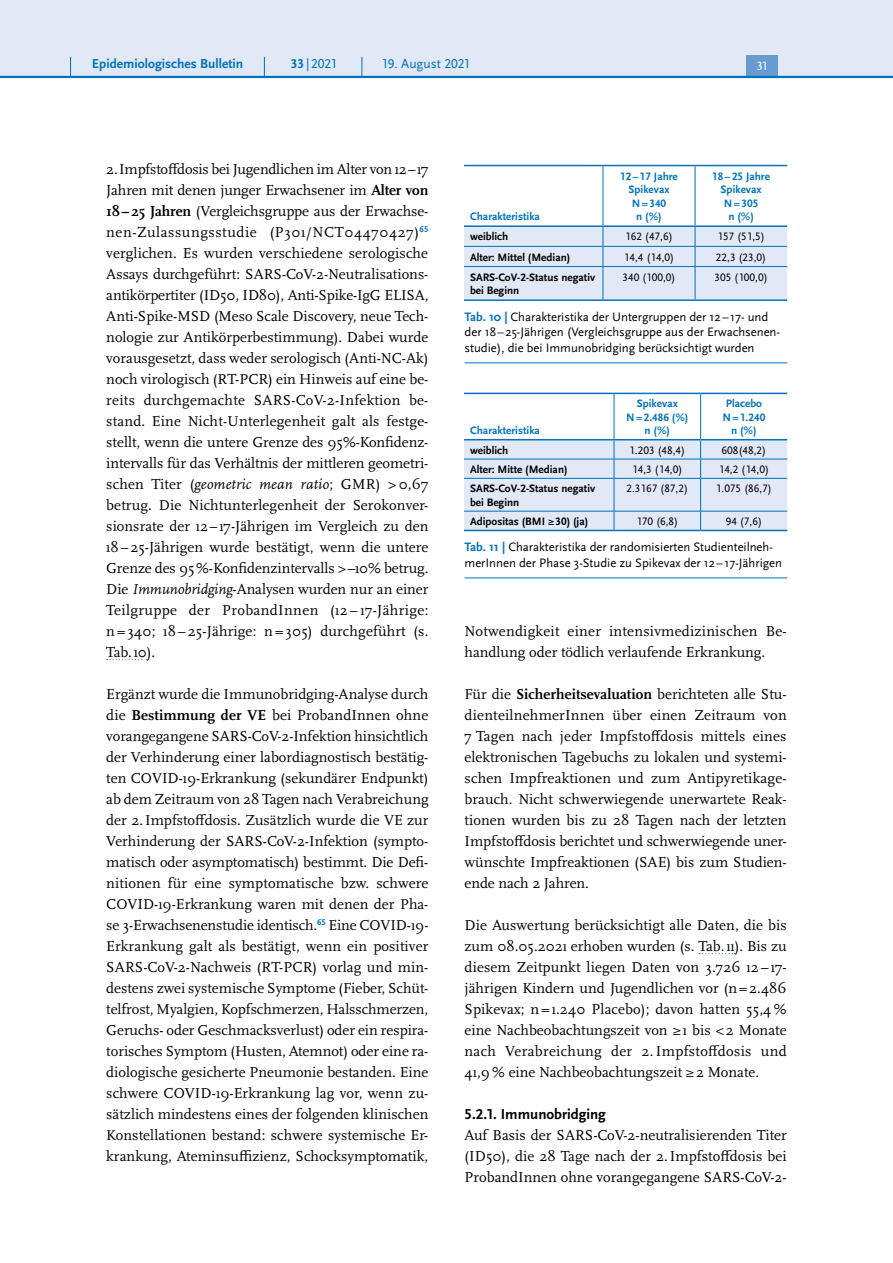
<style>
.page{position:relative;width:893px;height:1263px;background:#fff}
.page>*{position:absolute;margin:0;border:0;box-sizing:border-box;transform-origin:0 0}
.P_-_Fließtext{font:15px/21px "Scala Pro";color:#000;text-align:justify}
.t1{font:700 15px "Scala Sans Pro";color:#000}
.t2{font:700 13.5px "Scala Sans Pro";color:#0072bc}
.t3{font:13.5px "Scala Sans Pro";color:#0072bc}
.P_-_Bildunterschrift{font:12.75px/15.8px "Scala Sans Pro";letter-spacing:-.005em;color:#000}
.t4{font:12.45px "Scala Sans Pro";color:#fff}
.P_-_Tab_linksbündig{font:700 11.25px/13.5px "Scala Sans Pro";color:#000}
.P_-_Tab_linksbündig-2{font:11.25px "Scala Sans Pro";color:#000}
.Titel_klein{font:700 11.25px/13.5px "Scala Sans Pro";color:#0072bc;text-align:center}
.s1{font-weight:700}
.s2{font-style:italic}
.s3{font-weight:700;color:#0072bc}
</style>
<div class="page">
<svg style="left:107px;top:659px;width:40px;height:1px"></svg>
<svg style="left:699px;top:953px;width:36px;height:1px"></svg>
<svg style="left:464px;top:166px;width:323px;height:133px"></svg>
<hr style="left:464px;top:266px;width:139px;height:1px;background:#0072bc">
<hr style="left:603px;top:266px;width:92px;height:1px;background:#0072bc">
<hr style="left:603px;top:267px;width:1px;height:32px;background:#0072bc">
<hr style="left:695px;top:266px;width:92px;height:1px;background:#0072bc">
<hr style="left:695px;top:267px;width:1px;height:32px;background:#0072bc">
<hr style="left:464px;top:165px;width:139px;height:1px;background:#0072bc">
<hr style="left:603px;top:165px;width:92px;height:1px;background:#0072bc">
<hr style="left:695px;top:165px;width:92px;height:1px;background:#0072bc">
<hr style="left:464px;top:225px;width:139px;height:2px;background:#0072bc">
<hr style="left:603px;top:225px;width:92px;height:2px;background:#0072bc">
<hr style="left:695px;top:225px;width:92px;height:2px;background:#0072bc">
<hr style="left:464px;top:299px;width:139px;height:2px;background:#0072bc">
<hr style="left:603px;top:299px;width:92px;height:2px;background:#0072bc">
<hr style="left:695px;top:299px;width:92px;height:2px;background:#0072bc">
<hr style="left:465px;top:363px;width:322px;height:1px;background:#0072bc">
<svg style="left:464px;top:394px;width:323px;height:136px"></svg>
<hr style="left:464px;top:393px;width:150px;height:1px;background:#0072bc">
<hr style="left:614px;top:393px;width:87px;height:1px;background:#0072bc">
<hr style="left:701px;top:393px;width:86px;height:1px;background:#0072bc">
<hr style="left:464px;top:439px;width:150px;height:1px;background:#0072bc">
<hr style="left:614px;top:439px;width:87px;height:1px;background:#0072bc">
<hr style="left:701px;top:439px;width:86px;height:1px;background:#0072bc">
<hr style="left:464px;top:530px;width:150px;height:1px;background:#0072bc">
<hr style="left:614px;top:530px;width:87px;height:1px;background:#0072bc">
<hr style="left:701px;top:530px;width:86px;height:1px;background:#0072bc">
<hr style="left:465px;top:578px;width:322px;height:1px;background:#0072bc">
<div style="left:0;top:0;width:893px;height:77px;background:#e1e8f6"></div>
<div style="left:746px;top:55px;width:32px;height:21px;background:#679bd2"></div>
<hr style="left:0;top:76px;width:893px;height:2px;background:#0072bc">
<svg style="left:70px;top:57px;width:1px;height:19px"></svg>
<svg style="left:264px;top:57px;width:1px;height:19px"></svg>
<svg style="left:362px;top:57px;width:1px;height:19px"></svg>
<p class="t2" style="left:92px;top:55px;width:153px">Epidemiologisches Bulletin</p>
<p class="t3" style="left:291px;top:55px;width:47px"><span class="s1">33</span> |2021</p>
<p class="t4" style="left:757px;top:59px;width:12px">31</p>
<p class="t3" style="left:383px;top:55px;width:89px">19. August 2021</p>
<p class="P_-_Fließtext" style="left:106px;top:158px;width:324px">2.Impfstoffdosis bei Jugendlichen im Alter von 12–17<br>Jahren mit denen junger Erwachsener im <span class="s1">Alter von 18–25 Jahren</span> (Vergleichsgruppe aus der Erwachse&shy;nen-Zulassungsstudie (P301/NCT04470427)<sup>65 </sup>verglichen. Es wurden verschiedene serologische Assays durchgeführt: SARS-CoV-2-Neutralisations&shy;antikörpertiter (ID50, ID80), Anti-Spike-IgG ELISA, Anti-Spike-MSD (Meso Scale Discovery, neue Tech&shy;nologie zur Antikörperbestimmung). Dabei wurde vorausgesetzt, dass weder serologisch (Anti-NC-Ak) noch virologisch (RT-PCR) ein Hinweis auf eine be&shy;reits durchgemachte SARS-CoV-2-Infektion be&shy;stand. Eine Nicht-Unterlegenheit galt als festge&shy;stellt, wenn die untere Grenze des 95%-Konfidenz&shy;intervalls für das Verhältnis der mittleren geometri&shy;schen Titer (<span class="s2">geometric mean ratio</span>; GMR) &gt;0,67 betrug. Die Nichtunterlegenheit der Serokonver&shy;sionsrate der 12– 17-Jährigen im Vergleich zu den 18– 25-Jährigen wurde bestätigt, wenn die untere Grenze des 95%-Konfidenzintervalls &gt;–10% betrug.<br>Die <span class="s2">Immunobridging</span>-Analysen wurden nur an einer Teilgruppe der ProbandInnen (12 – 17-Jährige: n= 340; 18 – 25-Jährige: n= 305) durchgeführt (s.<br>Tab.10).</p>
<p class="P_-_Fließtext" style="left:106px;top:683px;width:324px">Ergänzt wurde die Immunobridging-Analyse durch die <span class="s1">Bestimmung der VE</span> bei ProbandInnen ohne vorangegangene SARS-CoV-2-Infektion hinsichtlich der Verhinderung einer labordiagnostisch bestätig&shy;ten COVID-19-Erkrankung (sekundärer Endpunkt) ab dem Zeitraum von 28 Tagen nach Verabreichung der 2.Impfstoffdosis. Zusätzlich wurde die VE zur Verhinderung der SARS-CoV-2-Infektion (sympto&shy;matisch oder asymptomatisch) bestimmt. Die Defi&shy;nitionen für eine symptomatische bzw. schwere COVID-19-Erkrankung waren mit denen der Pha&shy;se 3-Erwachsenenstudie identisch.<sup>65</sup> Eine COVID-19- Erkrankung galt als bestätigt, wenn ein positiver SARS-CoV-2-Nachweis (RT-PCR) vorlag und min&shy;destens zwei systemische Symptome (Fieber, Schüt&shy;telfrost, Myalgien, Kopfschmerzen, Halsschmerzen, Geruchs- oder Geschmacksverlust) oder ein respira&shy;torisches Symptom (Husten, Atemnot) oder eine ra&shy;diologische gesicherte Pneumonie bestanden. Eine schwere COVID-19-Erkrankung lag vor, wenn zu&shy;sätzlich mindestens eines der folgenden klinischen Konstellationen bestand: schwere systemische Er&shy;krankung, Ateminsuffizienz, Schocksymptomatik,</p>
<p class="Titel_klein" style="left:470px;top:210px;width:71px">Charakteristika</p>
<p class="Titel_klein" style="left:620px;top:169px;width:59px">12 – 17 Jahre<br>Spikevax</p>
<p class="Titel_klein" style="left:632px;top:196px;width:36px">N=340</p>
<p class="Titel_klein" style="left:636px;top:210px;width:27px">n (%)</p>
<p class="Titel_klein" style="left:712px;top:169px;width:59px">18–25 Jahre<br>Spikevax</p>
<p class="Titel_klein" style="left:724px;top:196px;width:36px">N=305</p>
<p class="Titel_klein" style="left:728px;top:210px;width:27px">n (%)</p>
<p class="P_-_Tab_linksbündig" style="left:470px;top:230px;width:40px">weiblich</p>
<p class="P_-_Tab_linksbündig-2" style="left:625px;top:230px;width:49px">162 (47,6)</p>
<p class="P_-_Tab_linksbündig-2" style="left:717px;top:230px;width:49px">157 (51,5)</p>
<p class="P_-_Tab_linksbündig" style="left:470px;top:250px;width:102px">Alter: Mittel (Median)</p>
<p class="P_-_Tab_linksbündig-2" style="left:624px;top:250px;width:52px">14,4 (14,0)</p>
<p class="P_-_Tab_linksbündig-2" style="left:716px;top:250px;width:52px">22,3 (23,0)</p>
<p class="P_-_Tab_linksbündig" style="left:470px;top:270px;width:127px">SARS-CoV-2-Status negativ bei Beginn</p>
<p class="P_-_Tab_linksbündig-2" style="left:622px;top:270px;width:55px">340 (100,0)</p>
<p class="P_-_Tab_linksbündig-2" style="left:714px;top:270px;width:55px">305 (100,0)</p>
<p class="P_-_Bildunterschrift" style="left:465px;top:308px;width:317px"><span class="s3">Tab. 10 |</span> Charakteristika der Untergruppen der 12–17- und der 18–25-Jährigen (Vergleichsgruppe aus der Erwachsenen&shy;studie), die bei Immunobridging berücksichtigt wurden</p>
<p class="Titel_klein" style="left:470px;top:424px;width:71px">Charakteristika</p>
<p class="Titel_klein" style="left:626px;top:397px;width:64px">Spikevax<br>N=2.486 (%)</p>
<p class="Titel_klein" style="left:645px;top:424px;width:27px">n (%)</p>
<p class="Titel_klein" style="left:722px;top:397px;width:44px">Placebo<br>N=1.240 n (%)</p>
<p class="P_-_Tab_linksbündig" style="left:470px;top:443px;width:40px">weiblich</p>
<p class="P_-_Tab_linksbündig-2" style="left:629px;top:443px;width:58px">1.203 (48,4)</p>
<p class="P_-_Tab_linksbündig-2" style="left:721px;top:443px;width:46px">608(48,2)</p>
<p class="P_-_Tab_linksbündig" style="left:470px;top:462px;width:99px">Alter: Mitte (Median)</p>
<p class="P_-_Tab_linksbündig-2" style="left:632px;top:463px;width:52px">14,3 (14,0)</p>
<p class="P_-_Tab_linksbündig-2" style="left:719px;top:463px;width:52px">14,2 (14,0)</p>
<p class="P_-_Tab_linksbündig" style="left:470px;top:482px;width:127px">SARS-CoV-2-Status negativ bei Beginn</p>
<p class="P_-_Tab_linksbündig-2" style="left:626px;top:482px;width:63px">2.3167 (87,2)</p>
<p class="P_-_Tab_linksbündig-2" style="left:716px;top:482px;width:58px">1.075 (86,7)</p>
<p class="P_-_Tab_linksbündig" style="left:470px;top:514px;width:120px">Adipositas (BMI ≥30) (ja)</p>
<p class="P_-_Tab_linksbündig-2" style="left:636px;top:515px;width:43px">170 (6,8)</p>
<p class="P_-_Tab_linksbündig-2" style="left:726px;top:515px;width:38px">94 (7,6)</p>
<p class="P_-_Bildunterschrift" style="left:465px;top:539px;width:319px"><span class="s3">Tab. 11 |</span> Charakteristika der randomisierten Studienteilneh&shy;merInnen der Phase 3-Studie zu Spikevax der 12–17-Jährigen</p>
<p class="P_-_Fließtext" style="left:465px;top:620px;width:324px">Notwendigkeit einer intensivmedizinischen Be&shy;handlung oder tödlich verlaufende Erkrankung.</p>
<p class="P_-_Fließtext" style="left:465px;top:683px;width:324px">Für die <span class="s1">Sicherheitsevaluation</span> berichteten alle Stu&shy;dienteilnehmerInnen über einen Zeitraum von 7 Tagen nach jeder Impfstoffdosis mittels eines elektronischen Tagebuchs zu lokalen und systemi&shy;schen Impfreaktionen und zum Antipyretikage&shy;brauch. Nicht schwerwiegende unerwartete Reak&shy;tionen wurden bis zu 28 Tagen nach der letzten Impfstoffdosis berichtet und schwerwiegende uner&shy;wünschte Impfreaktionen (SAE) bis zum Studien&shy;ende nach 2 Jahren.</p>
<p class="P_-_Fließtext" style="left:465px;top:914px;width:324px">Die Auswertung berücksichtigt alle Daten, die bis zum 08.05.2021 erhoben wurden (s. Tab.11). Bis zu diesem Zeitpunkt liegen Daten von 3.726 12 – 17- jährigen Kindern und Jugendlichen vor (n=2.486<br>Spikevax; n= 1.240 Placebo); davon hatten 55,4 % eine Nachbeobachtungszeit von ≥1 bis &lt;2 Monate nach Verabreichung der 2.Impfstoffdosis und 41,9 % eine Nachbeobachtungszeit ≥2 Monate.</p>
<h5 class="t1" style="left:465px;top:1105px;width:143px">5.2.1. Immunobridging</h5>
<p class="P_-_Fließtext" style="left:465px;top:1124px;width:324px">Auf Basis der SARS-CoV-2-neutralisierenden Titer (ID50), die 28 Tage nach der 2.Impfstoffdosis bei ProbandInnen ohne vorangegangene SARS-CoV-2-</p>
</div>
